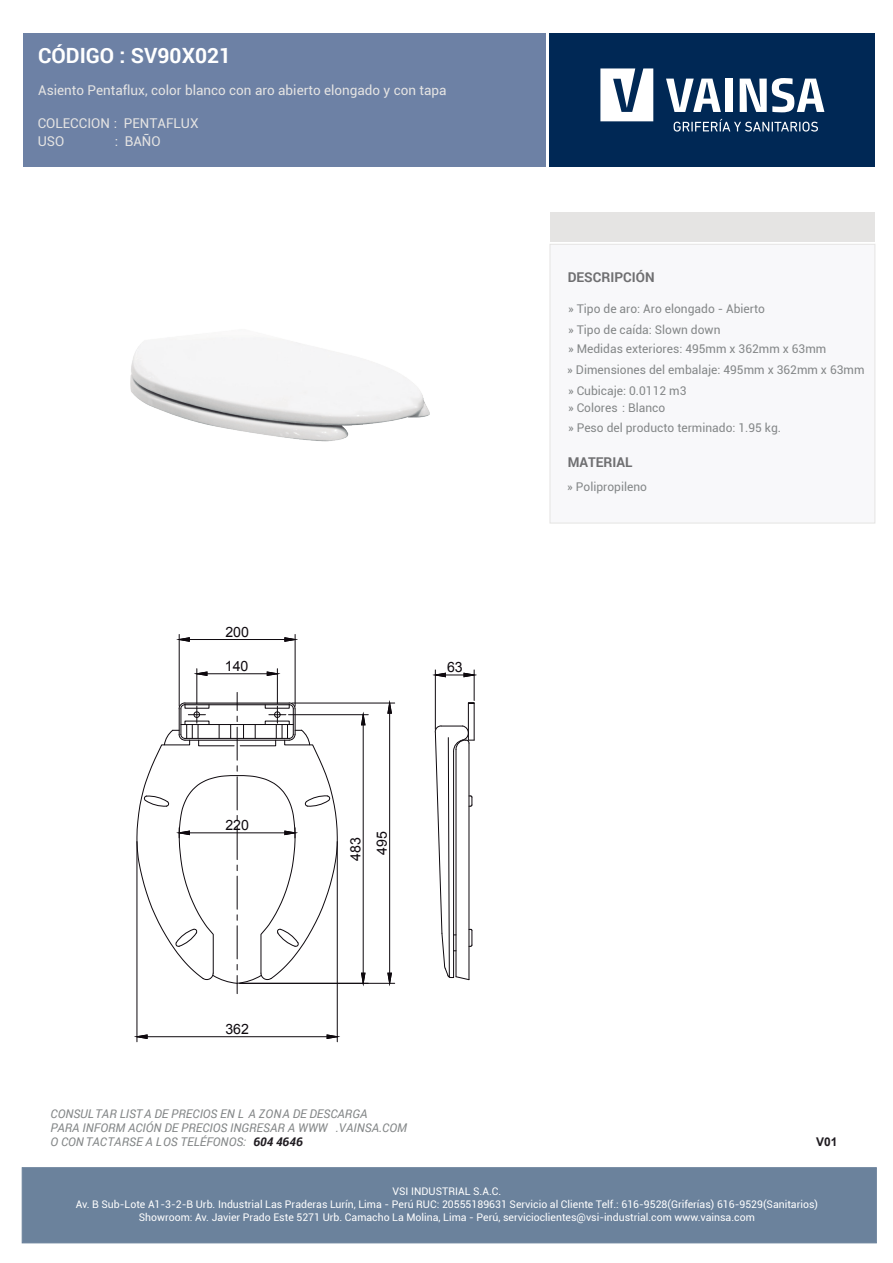
<style>
.page{position:relative;width:893px;height:1263px;background:#fff}
.page>*{position:absolute;margin:0;border:0;box-sizing:border-box;transform-origin:0 0}
.t1{font:700 21px "Roboto";color:#fff}
.t2{font:14.1px "Arial";color:#0e090e}
.t3{font:13.5px "Roboto";color:#e5e4e3}
.t4{font:700 13.5px "Roboto";color:#6f6f71}
.t5{font:12px/21px "Roboto";color:#848788}
.t6{font:italic 12px/14.4px "Roboto";color:#848788}
.t7{font:700 12px "Arial";color:#201c21}
.t8{font:10.5px/12.6px "Roboto";color:#fff;text-align:center}
.s1{font-weight:700;color:#201c21}
</style>
<div class="page">
<div style="left:550px;top:213px;width:325px;height:29px;background:#e5e4e3"></div>
<div style="left:549px;top:34px;width:326px;height:133px;background:#002855"></div>
<svg style="left:600px;top:68px;width:53px;height:53px"></svg>
<svg style="left:666px;top:79px;width:55px;height:33px"></svg>
<div style="left:725px;top:79px;width:8px;height:33px;background:#fff"></div>
<svg style="left:740px;top:78px;width:84px;height:34px"></svg>
<svg style="left:674px;top:119px;width:144px;height:13px"></svg>
<div style="left:23px;top:34px;width:522px;height:133px;background:#6d81a5"></div>
<div style="left:550px;top:244px;width:325px;height:279px;background:#f8f8fa;border:1px solid #e5e4e3"></div>
<div style="left:22px;top:1167px;width:854px;height:76px;background:#6b829c;border:1px solid #6b829c"></div>
<hr style="left:474px;top:703px;width:1px;height:37px;background:#0e090e">
<hr style="left:468px;top:703px;width:1px;height:37px;background:#0e090e">
<svg style="left:435px;top:726px;width:39px;height:254px"></svg>
<hr style="left:277px;top:669px;width:1px;height:34px;background:#0e090e">
<hr style="left:197px;top:669px;width:1px;height:34px;background:#0e090e">
<hr style="left:207px;top:673px;width:60px;height:1px;background:#0e090e">
<svg style="left:267px;top:672px;width:12px;height:4px"></svg>
<svg style="left:195px;top:672px;width:12px;height:4px"></svg>
<svg style="left:137px;top:692px;width:201px;height:302px"></svg>
<hr style="left:289px;top:714px;width:79px;height:1px;background:#0e090e">
<hr style="left:363px;top:725px;width:1px;height:248px;background:#0e090e">
<svg style="left:361px;top:973px;width:4px;height:12px"></svg>
<svg style="left:361px;top:713px;width:4px;height:12px"></svg>
<hr style="left:474px;top:670px;width:1px;height:30px;background:#0e090e">
<hr style="left:435px;top:670px;width:1px;height:59px;background:#0e090e">
<svg style="left:434px;top:673px;width:42px;height:4px"></svg>
<hr style="left:137px;top:841px;width:1px;height:201px;background:#0e090e">
<hr style="left:337px;top:841px;width:1px;height:201px;background:#0e090e">
<hr style="left:147px;top:1036px;width:180px;height:1px;background:#0e090e">
<svg style="left:135px;top:1035px;width:12px;height:4px"></svg>
<svg style="left:327px;top:1035px;width:12px;height:4px"></svg>
<hr style="left:295px;top:634px;width:1px;height:72px;background:#0e090e">
<hr style="left:179px;top:634px;width:1px;height:72px;background:#0e090e">
<hr style="left:189px;top:639px;width:96px;height:1px;background:#0e090e">
<svg style="left:285px;top:637px;width:12px;height:5px"></svg>
<svg style="left:177px;top:637px;width:13px;height:5px"></svg>
<hr style="left:240px;top:983px;width:155px;height:1px;background:#0e090e">
<hr style="left:292px;top:703px;width:103px;height:1px;background:#0e090e">
<hr style="left:389px;top:713px;width:1px;height:260px;background:#0e090e">
<svg style="left:388px;top:973px;width:4px;height:12px"></svg>
<svg style="left:388px;top:701px;width:4px;height:12px"></svg>
<img style="left:130px;top:338px;width:300px;height:104px">
<h1 class="t1" style="left:38px;top:41px;width:195px">CÓDIGO : SV90X021</h1>
<p class="t3" style="left:38px;top:81px;width:410px">Asiento Pentaflux, color blanco con aro abierto elongado y con tapa</p>
<p class="t3" style="left:38px;top:132px;width:28px">USO</p>
<p class="t3" style="left:115px;top:132px;width:47px">: BAÑO</p>
<p class="t3" style="left:38px;top:113px;width:162px">COLECCION : PENTAFLUX</p>
<h2 class="t2" style="left:225px;top:623px;width:25px">200</h2>
<h2 class="t2" style="left:225px;top:657px;width:25px">140</h2>
<h2 class="t2" style="left:225px;top:816px;width:25px">220</h2>
<h2 class="t2" style="left:447px;top:658px;width:17px">63</h2>
<h2 class="t2" style="left:346px;top:861px;width:25px;rotate:-90deg">483</h2>
<h2 class="t2" style="left:373px;top:855px;width:25px;rotate:-90deg">495</h2>
<h2 class="t2" style="left:225px;top:1020px;width:25px">362</h2>
<p class="t6" style="left:51px;top:1105px;width:358px">CONSULTAR LISTA DE PRECIOS EN L A ZONA DE DESCARGA<br>PARA INFORM ACIÓN DE PRECIOS INGRESAR A WWW .VAINSA.COM<br>O CON TACTARSE A LOS TELÉFONOS: <span class="s1">604 4646</span></p>
<p class="t4" style="left:568px;top:268px;width:88px">DESCRIPCIÓN</p>
<p class="t5" style="left:568px;top:298px;width:198px">» Tipo de aro: Aro elongado - Abierto » Tipo de caída: Slown down</p>
<p class="t5" style="left:567px;top:339px;width:299px;line-height:20.2px">» Medidas exteriores: 495mm x 362mm x 63mm<br>» Dimensiones del embalaje: 495mm x 362mm x 63mm</p>
<p class="t5" style="left:568px;top:382px;width:120px;line-height:17px">» Cubicaje: 0.0112 m3 » Colores : Blanco</p>
<p class="t5" style="left:568px;top:417px;width:215px">» Peso del producto terminado: 1.95 kg.</p>
<p class="t4" style="left:568px;top:452px;width:66px">MATERIAL</p>
<p class="t5" style="left:567px;top:476px;width:81px">» Polipropileno</p>
<p class="t7" style="left:816px;top:1134px;width:23px">V01</p>
<p class="t8" style="left:76px;top:1185px;width:744px">VSI INDUSTRIAL S.A.C.<br>Av. B Sub-Lote A1-3-2-B Urb. Industrial Las Praderas Lurín, Lima - Perú RUC: 20555189631 Servicio al Cliente Telf.: 616-9528(Griferías) 616-9529(Sanitarios)<br>Showroom: Av. Javier Prado Este 5271 Urb. Camacho La Molina, Lima - Perú, servicioclientes@vsi-industrial.com www.vainsa.com</p>
</div>
